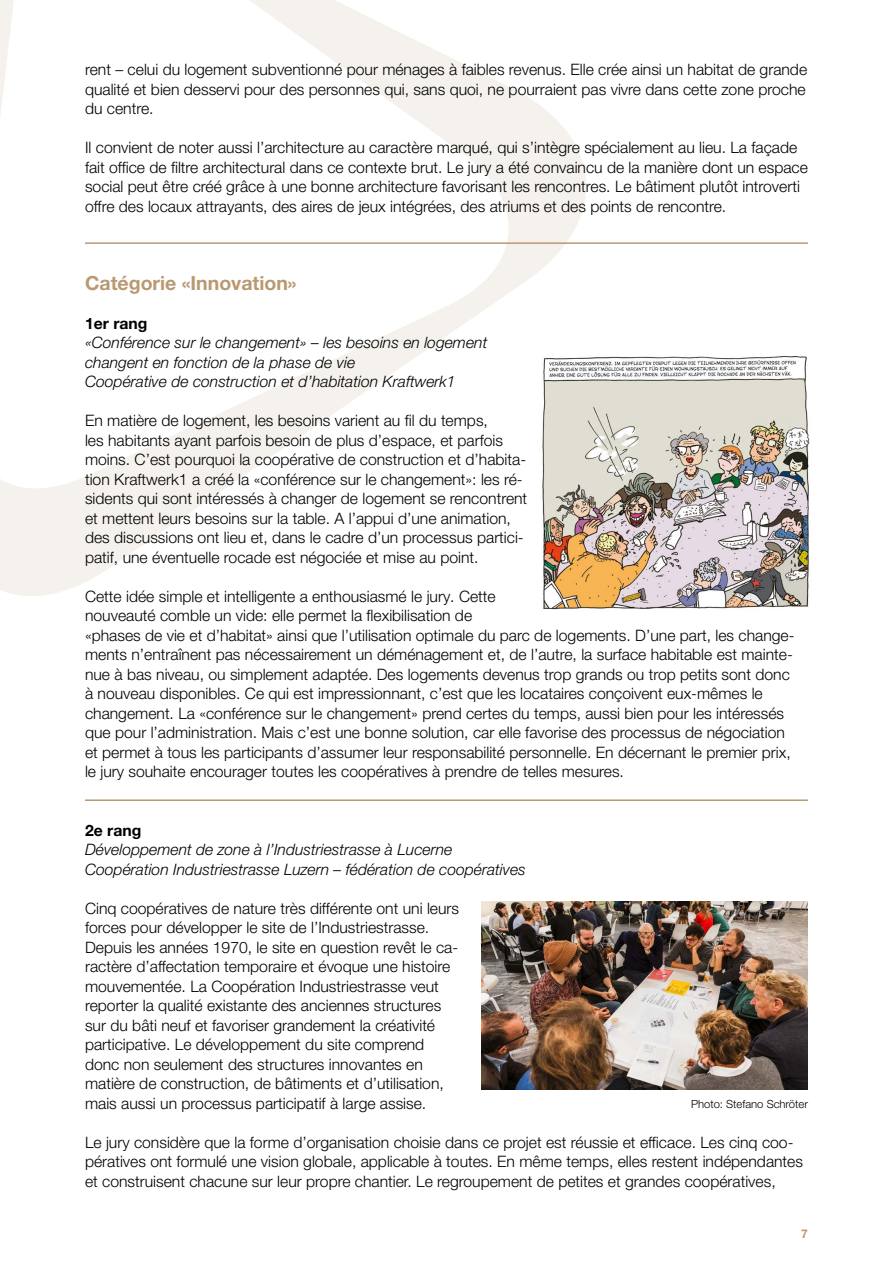
<style>
.page{position:relative;width:893px;height:1263px;background:#fff}
.page>*{position:absolute;margin:0;border:0;box-sizing:border-box;transform-origin:0 0}
.t1{font:700 19.5px "Helvetica Neue LT Pro";color:#b99972}
.t2{font:300 15.75px/19.5px "Helvetica Neue LT Pro";color:#000}
.t3{font:italic 300 15.75px/19.5px "Helvetica Neue LT Pro";color:#000}
.t4{font:700 15.75px "Helvetica Neue LT Pro";color:#000}
.t5{font:700 12px "Helvetica Neue LT Pro";color:#b99972}
.t6{font:300 11.25px "Helvetica Neue LT Pro";color:#000}
</style>
<div class="page">
<svg style="left:0;top:0;width:586px;height:596px"></svg>
<img style="left:540px;top:349px;width:271px;height:261px">
<hr style="left:85px;top:242px;width:723px;height:2px;background:#b99972">
<hr style="left:85px;top:799px;width:723px;height:2px;background:#b99972">
<img style="left:482px;top:901px;width:326px;height:189px">
<p class="t2" style="left:85px;top:59px;width:724px;text-align:justify">rent – celui du logement subventionné pour ménages à faibles revenus. Elle crée ainsi un habitat de grande qualité et bien desservi pour des personnes qui, sans quoi, ne pourraient pas vivre dans cette zone proche du centre.</p>
<p class="t2" style="left:85px;top:137px;width:724px">Il convient de noter aussi l’architecture au caractère marqué, qui s’intègre spécialement au lieu. La façade fait office de filtre architectural dans ce contexte brut. Le jury a été convaincu de la manière dont un espace social peut être créé grâce à une bonne architecture favorisant les rencontres. Le bâtiment plutôt introverti offre des locaux attrayants, des aires de jeux intégrées, des atriums et des points de rencontre.</p>
<p class="t1" style="left:85px;top:270px;width:213px">Catégorie «Innovation»</p>
<p class="t4" style="left:85px;top:313px;width:64px">1er rang</p>
<p class="t3" style="left:85px;top:332px;width:404px">«Conférence sur le changement» – les besoins en logement changent en fonction de la phase de vie<br>Coopérative de construction et d’habitation Kraftwerk1</p>
<p class="t2" style="left:85px;top:410px;width:444px">En matière de logement, les besoins varient au fil du temps,<br>les habitants ayant parfois besoin de plus d’espace, et parfois moins. C’est pourquoi la coopérative de construction et d’habita&shy;tion Kraftwerk1 a créé la «conférence sur le changement»: les ré&shy;sidents qui sont intéressés à changer de logement se rencontrent et mettent leurs besoins sur la table. A l’appui d’une animation, des discussions ont lieu et, dans le cadre d’un processus partici&shy;patif, une éventuelle rocade est négociée et mise au point.</p>
<p class="t2" style="left:85px;top:586px;width:711px">Cette idée simple et intelligente a enthousiasmé le jury. Cette<br>nouveauté comble un vide: elle permet la flexibilisation de<br>«phases de vie et d’habitat» ainsi que l’utilisation optimale du parc de logements. D’une part, les change&shy;ments n’entraînent pas nécessairement un déménagement et, de l’autre, la surface habitable est mainte&shy;nue à bas niveau, ou simplement adaptée. Des logements devenus trop grands ou trop petits sont donc à nouveau disponibles. Ce qui est impressionnant, c’est que les locataires conçoivent eux-mêmes le changement. La «conférence sur le changement» prend certes du temps, aussi bien pour les intéressés que pour l’administration. Mais c’est une bonne solution, car elle favorise des processus de négociation et permet à tous les participants d’assumer leur responsabilité personnelle. En décernant le premier prix, le jury souhaite encourager toutes les coopératives à prendre de telles mesures.</p>
<p class="t4" style="left:85px;top:820px;width:58px">2e rang</p>
<p class="t3" style="left:85px;top:839px;width:442px">Développement de zone à l’Industriestrasse à Lucerne<br>Coopération Industriestrasse Luzern – fédération de coopératives</p>
<p class="t2" style="left:85px;top:898px;width:376px">Cinq coopératives de nature très différente ont uni leurs forces pour développer le site de l’Industriestrasse.<br>Depuis les années 1970, le site en question revêt le ca&shy;ractère d’affectation temporaire et évoque une histoire mouvementée. La Coopération Industriestrasse veut reporter la qualité existante des anciennes structures sur du bâti neuf et favoriser grandement la créativité participative. Le développement du site comprend donc non seulement des structures innovantes en matière de construction, de bâtiments et d’utilisation, mais aussi un processus participatif à large assise.</p>
<p class="t2" style="left:85px;top:1132px;width:719px">Le jury considère que la forme d’organisation choisie dans ce projet est réussie et efficace. Les cinq coo&shy;pératives ont formulé une vision globale, applicable à toutes. En même temps, elles restent indépendantes et construisent chacune sur leur propre chantier. Le regroupement de petites et grandes coopératives,</p>
<p class="t6" style="left:691px;top:1097px;width:118px">Photo: Stefano Schröter</p>
<p class="t5" style="left:801px;top:1226px;width:8px">7</p>
</div>
